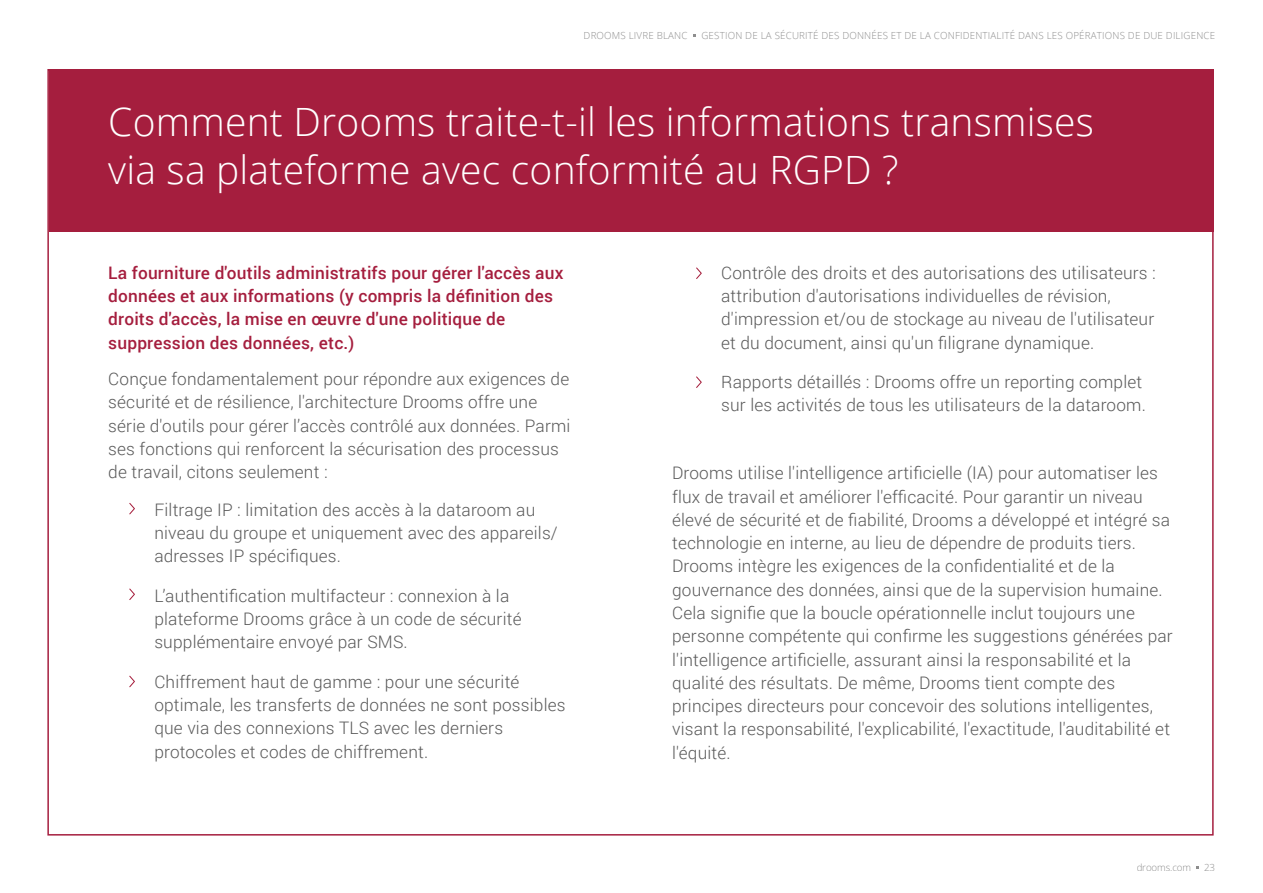
<style>
.page{position:relative;width:1263px;height:893px;background:#fff}
.page>*{position:absolute;margin:0;border:0;box-sizing:border-box;transform-origin:0 0}
.t1{font:300 39px/48px "Open Sans";letter-spacing:.005em;color:#fff}
.t2{font:300 17.25px/23.2px "Roboto";letter-spacing:.01em;color:#595959}
.t3{font:500 17.25px/23.2px "Roboto";letter-spacing:.01em;color:#a51e3e}
.t4{font:300 9.75px "Open Sans";letter-spacing:.02em;color:#8e8e8e}
.t5{font:300 9.75px "Open Sans";letter-spacing:-.01em;color:#8e8e8e}
</style>
<div class="page">
<div style="left:49px;top:69px;width:1165px;height:163px;background:#a51e3e"></div>
<svg style="left:129px;top:503px;width:6px;height:11px"></svg>
<svg style="left:129px;top:589px;width:6px;height:11px"></svg>
<svg style="left:696px;top:267px;width:6px;height:12px"></svg>
<svg style="left:696px;top:376px;width:6px;height:12px"></svg>
<svg style="left:129px;top:676px;width:6px;height:11px"></svg>
<p class="t4" style="left:584px;top:29px;width:105px">DROOMS LIVRE BLANC</p>
<p class="t4" style="left:701px;top:29px;width:515px">GESTION DE LA SÉCURITÉ DES DONNÉES ET DE LA CONFIDENTIALITÉ DANS LES OPÉRATIONS DE DUE DILIGENCE</p>
<h1 class="t1" style="left:108px;top:97px;width:987px">Comment Drooms traite-t-il les informations transmises via sa plateforme avec conformité au RGPD ?</h1>
<p class="t3" style="left:108px;top:260px;width:457px">La fourniture d'outils administratifs pour gérer l'accès aux données et aux informations (y compris la définition des droits d'accès, la mise en œuvre d'une politique de suppression des données, etc.)</p>
<p class="t2" style="left:108px;top:367px;width:464px">Conçue fondamentalement pour répondre aux exigences de sécurité et de résilience, l'architecture Drooms offre une série d'outils pour gérer l’accès contrôlé aux données. Parmi ses fonctions qui renforcent la sécurisation des processus de travail, citons seulement :</p>
<p class="t2" style="left:154px;top:497px;width:405px">Filtrage IP : limitation des accès à la dataroom au niveau du groupe et uniquement avec des appareils/ adresses IP spécifiques.</p>
<p class="t2" style="left:154px;top:583px;width:369px">L’authentification multifacteur : connexion à la plateforme Drooms grâce à un code de sécurité supplémentaire envoyé par SMS.</p>
<p class="t2" style="left:154px;top:669px;width:413px">Chiffrement haut de gamme : pour une sécurité optimale, les transferts de données ne sont possibles que via des connexions TLS avec les derniers protocoles et codes de chiffrement.</p>
<p class="t2" style="left:721px;top:260px;width:436px">Contrôle des droits et des autorisations des utilisateurs : attribution d'autorisations individuelles de révision, d'impression et/ou de stockage au niveau de l'utilisateur et du document, ainsi qu'un filigrane dynamique.</p>
<p class="t2" style="left:721px;top:370px;width:426px">Rapports détaillés : Drooms offre un reporting complet sur les activités de tous les utilisateurs de la dataroom.</p>
<p class="t2" style="left:672px;top:461px;width:502px">Drooms utilise l'intelligence artificielle (IA) pour automatiser les flux de travail et améliorer l'efficacité. Pour garantir un niveau élevé de sécurité et de fiabilité, Drooms a développé et intégré sa technologie en interne, au lieu de dépendre de produits tiers.<br>Drooms intègre les exigences de la confidentialité et de la gouvernance des données, ainsi que de la supervision humaine.<br>Cela signifie que la boucle opérationnelle inclut toujours une personne compétente qui confirme les suggestions générées par l'intelligence artificielle, assurant ainsi la responsabilité et la qualité des résultats. De même, Drooms tient compte des principes directeurs pour concevoir des solutions intelligentes, visant la responsabilité, l'explicabilité, l'exactitude, l'auditabilité et l'équité.</p>
<p class="t5" style="left:1136px;top:860px;width:56px">drooms.com</p>
<p class="t4" style="left:1204px;top:860px;width:13px">23</p>
</div>
